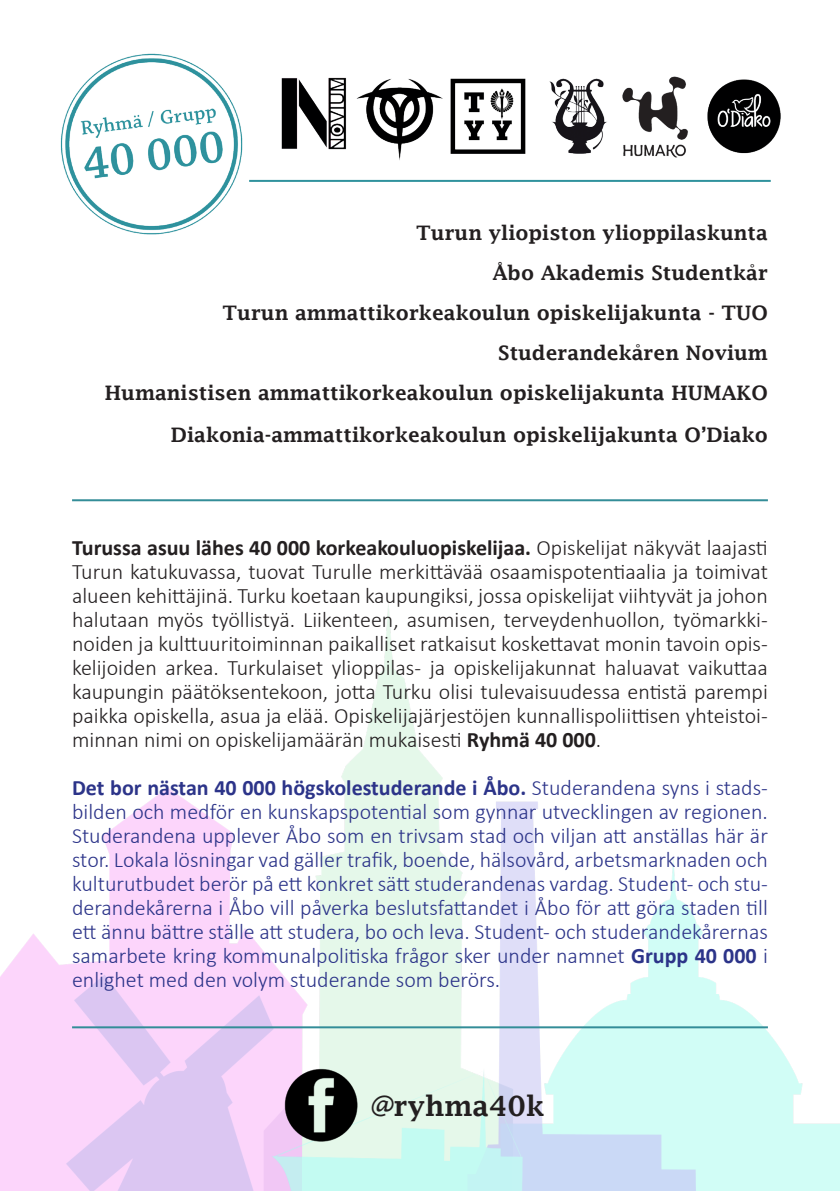
<style>
.page{position:relative;width:840px;height:1191px;background:#fff}
.page>*{position:absolute;margin:0;border:0;box-sizing:border-box;transform-origin:0 0}
.t1{font:600 28px "Lucida Fax";color:#231f20}
.t2{font:300 22px/24px "Calibri";color:#231f20;text-align:justify}
.t3{font:300 22px/24px "Calibri";color:#2c3489;text-align:justify}
.t4{font:600 20px "Lucida Fax";color:#231f20}
.s1{font-weight:700}
</style>
<div class="page">
<img style="left:60px;top:53px;width:197px;height:182px">
<img style="left:281px;top:76px;width:500px;height:84px">
<hr style="left:249px;top:180px;width:521px;height:2px;background:#30929d">
<img style="left:0;top:603px;width:839px;height:588px">
<hr style="left:72px;top:499px;width:695px;height:2px;background:#338d98">
<img style="left:276px;top:1060px;width:89px;height:89px">
<hr style="left:72px;top:1026px;width:695px;height:2px;background:#338d98">
<p class="t4" style="left:416px;top:222px;width:353px">Turun yliopiston ylioppilaskunta</p>
<p class="t4" style="left:492px;top:262px;width:277px">Åbo Akademis Studentkår</p>
<p class="t4" style="left:222px;top:302px;width:546px">Turun ammattikorkeakoulun opiskelijakunta - TUO</p>
<p class="t4" style="left:498px;top:342px;width:271px">Studerandekåren Novium</p>
<p class="t4" style="left:105px;top:382px;width:664px">Humanistisen ammattikorkeakoulun opiskelijakunta HUMAKO</p>
<p class="t4" style="left:171px;top:424px;width:598px">Diakonia-ammattikorkeakoulun opiskelijakunta O’Diako</p>
<p class="t2" style="left:72px;top:536px;width:697px"><span class="s1">Turussa asuu lähes 40 000 korkeakouluopiskelijaa.</span> Opiskelijat näkyvät laajasti Turun katukuvassa, tuovat Turulle merkittävää osaamispotentiaalia ja toimivat alueen kehittäjinä. Turku koetaan kaupungiksi, jossa opiskelijat viihtyvät ja johon halutaan myös työllistyä. Liikenteen, asumisen, terveydenhuollon, työmarkki&shy;noiden ja kulttuuritoiminnan paikalliset ratkaisut koskettavat monin tavoin opis&shy;kelijoiden arkea. Turkulaiset ylioppilas- ja opiskelijakunnat haluavat vaikuttaa kaupungin päätöksentekoon, jotta Turku olisi tulevaisuudessa entistä parempi paikka opiskella, asua ja elää. Opiskelijajärjestöjen kunnallispoliittisen yhteistoi&shy;minnan nimi on opiskelijamäärän mukaisesti <span class="s1">Ryhmä 40 000</span>.</p>
<p class="t3" style="left:72px;top:776px;width:697px"><span class="s1">Det bor nästan 40 000 högskolestuderande i Åbo.</span> Studerandena syns i stads&shy;bilden och medför en kunskapspotential som gynnar utvecklingen av regionen.<br>Studerandena upplever Åbo som en trivsam stad och viljan att anställas här är stor. Lokala lösningar vad gäller trafik, boende, hälsovård, arbetsmarknaden och kulturutbudet berör på ett konkret sätt studerandenas vardag. Student- och stu&shy;derandekårerna i Åbo vill påverka beslutsfattandet i Åbo för att göra staden till ett ännu bättre ställe att studera, bo och leva. Student- och studerandekårernas samarbete kring kommunalpolitiska frågor sker under namnet <span class="s1">Grupp 40 000</span> i enlighet med den volym studerande som berörs.</p>
<p class="t1" style="left:369px;top:1090px;width:176px">@ryhma40k</p>
</div>
